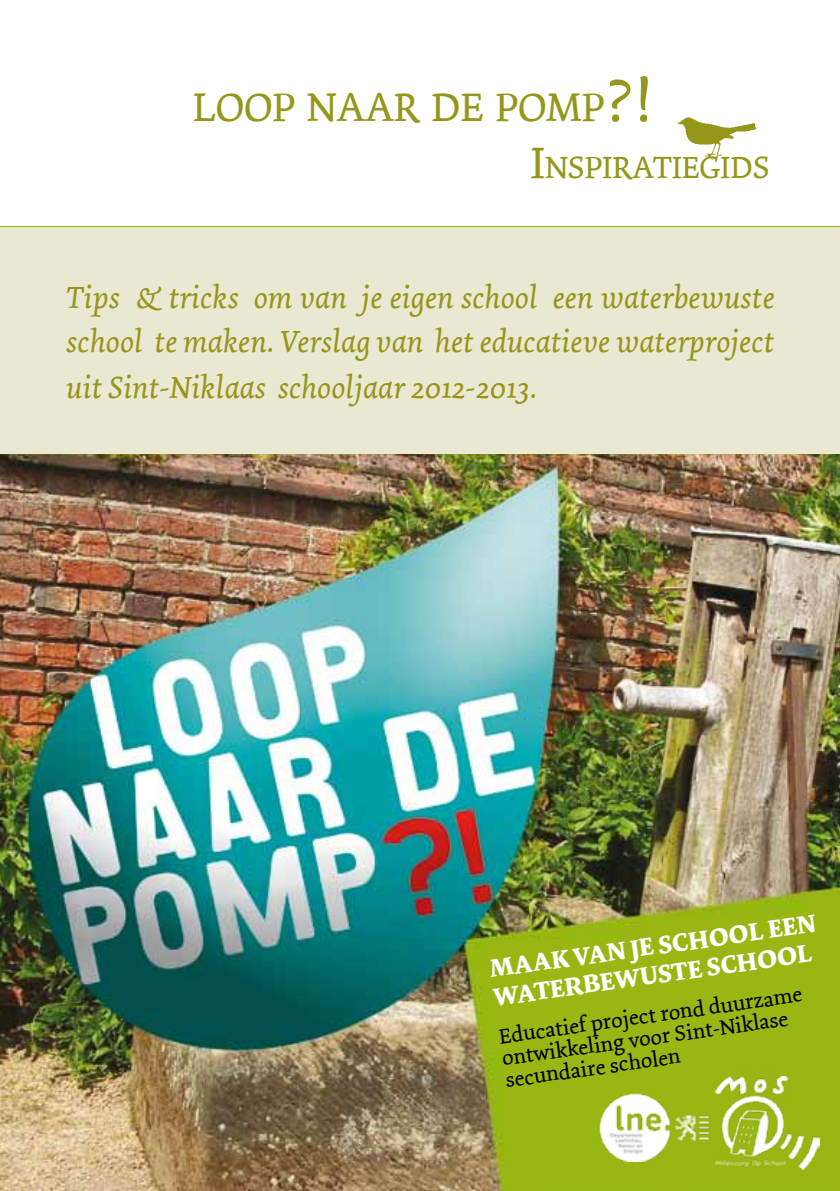
<style>
.page{position:relative;width:840px;height:1191px;background:#fff}
.page>*{position:absolute;margin:0;border:0;box-sizing:border-box;transform-origin:0 0}
.t1{font:42px "Dolly";color:#95971a}
.t2{font:32.2px "Dolly";color:#95971a}
.t3{font:italic 32px/45px "Dolly";color:#95971a;text-align:justify}
.t4{font:700 26px/28.8px "Dolly";color:#fff}
.t5{font:22px/22px "Dolly";color:#000}
.s1{font-size:60px}
.s2{font-size:46px}
</style>
<div class="page">
<img style="left:0;top:454px;width:839px;height:737px">
<img style="left:677px;top:117px;width:78px;height:44px">
<div style="left:0;top:227px;width:839px;height:227px;background:#eae8d3"></div>
<img style="left:715px;top:1076px;width:103px;height:93px">
<img style="left:597px;top:1090px;width:113px;height:71px">
<h1 class="t1" style="left:192px;top:83px;width:459px">LOOP NAAR DE POMP<span class="s1">?!</span></h1>
<p class="t2" style="left:530px;top:148px;width:241px"><span class="s2">I</span>NSPIRATIEGIDS</p>
<p class="t3" style="left:66px;top:276px;width:709px">Tips &amp; tricks om van je eigen school een waterbewuste school te maken. Verslag van het educatieve waterproject uit Sint-Niklaas schooljaar 2012-2013.</p>
<p class="t4" style="left:487px;top:955px;width:331px;rotate:-8deg">MAAK VAN JE SCHOOL EEN<br>WATERBEWUSTE SCHOOL</p>
<p class="t5" style="left:497px;top:1026px;width:307px;rotate:-8deg">Educatief projectrond duurzam e ontwikkeling voorSint-Niklase secundaire scholen</p>
</div>
